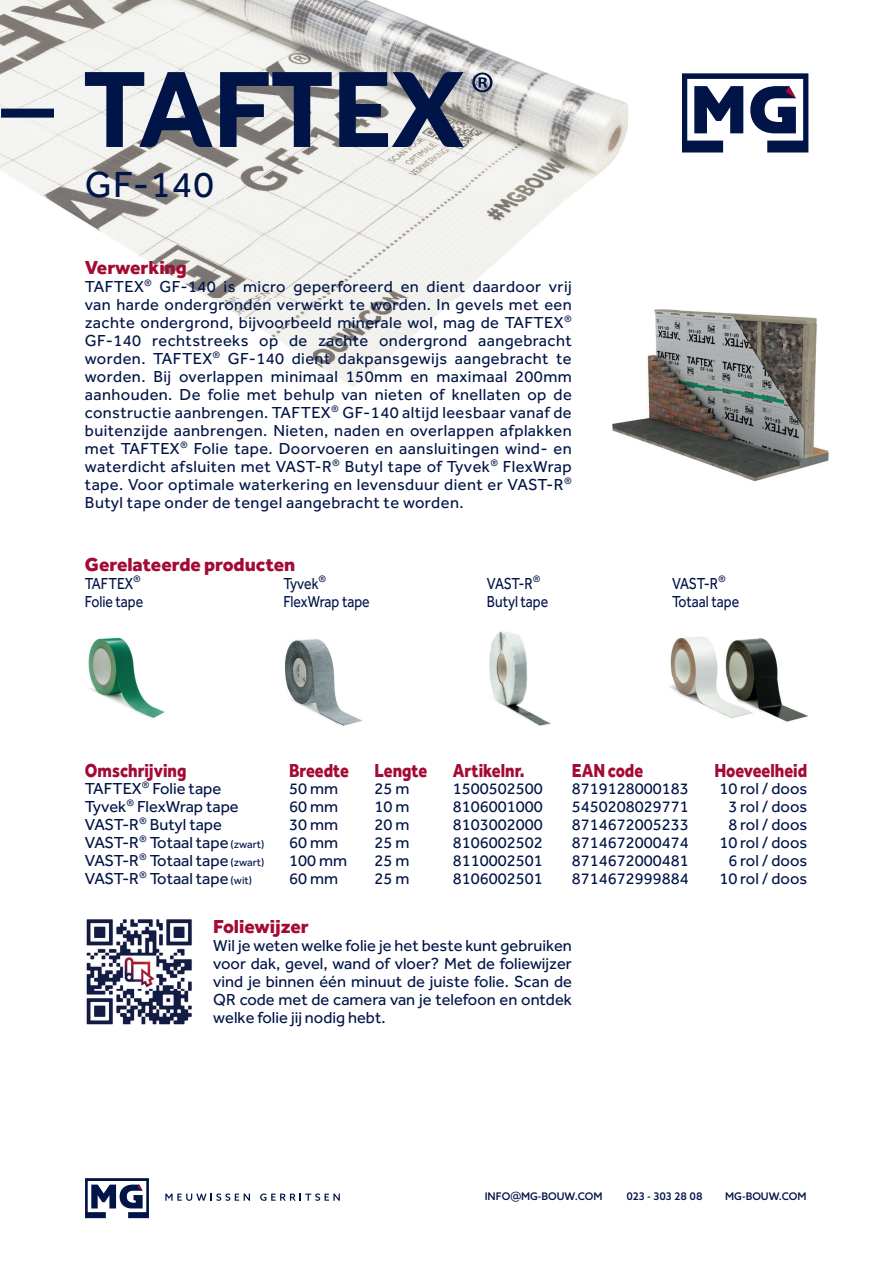
<style>
.page{position:relative;width:893px;height:1263px;background:#fff}
.page>*{position:absolute;margin:0;border:0;box-sizing:border-box;transform-origin:0 0}
.t1{font:37.5px "Effra";color:#001447}
.t2{font:800 19.5px "Effra";color:#a30a34;scale:.85 1}
.t3{font:800 19.5px "Effra";color:#a30a34}
.t4{font:16.5px/18px "Effra";color:#001447;text-align:justify}
.t5{font:16.5px/18px "Effra";color:#001447;scale:.85 1}
.t6{font:500 10.5px "Azo Sans";color:#001447}
.s1{font-size:11.25px}
.s2{font-size:13.5px}
</style>
<div class="page">
<img style="left:0;top:0;width:627px;height:299px">
<img style="left:213px;top:299px;width:241px;height:88px">
<svg style="left:472px;top:73px;width:20px;height:19px"></svg>
<svg style="left:85px;top:72px;width:128px;height:75px"></svg>
<svg style="left:220px;top:72px;width:112px;height:75px"></svg>
<svg style="left:339px;top:72px;width:125px;height:75px;background:#5d6781"></svg>
<div style="left:1px;top:109px;width:53px;height:9px;background:#001447"></div>
<svg style="left:682px;top:73px;width:126px;height:79px"></svg>
<img style="left:88px;top:637px;width:77px;height:81px">
<svg style="left:165px;top:1193px;width:85px;height:8px"></svg>
<svg style="left:260px;top:1193px;width:80px;height:8px"></svg>
<svg style="left:85px;top:1178px;width:64px;height:40px"></svg>
<img style="left:86px;top:919px;width:106px;height:106px">
<img style="left:679px;top:310px;width:138px;height:81px">
<img style="left:665px;top:391px;width:164px;height:91px">
<img style="left:612px;top:290px;width:67px;height:159px">
<img style="left:489px;top:631px;width:62px;height:95px">
<img style="left:284px;top:639px;width:78px;height:87px">
<img style="left:759px;top:638px;width:49px;height:84px">
<img style="left:670px;top:637px;width:89px;height:81px">
<h1 class="t1" style="left:85px;top:163px;width:130px">GF-140</h1>
<p class="t3" style="left:85px;top:255px;width:103px">Verwerking</p>
<p class="t4" style="left:85px;top:277px;width:488px">TAFTEX<sup>®</sup> GF-140 is micro geperforeerd en dient daardoor vrij van harde ondergronden verwerkt te worden. In gevels met een zachte ondergrond, bijvoorbeeld minerale wol, mag de TAFTEX<sup>® </sup>GF-140 rechtstreeks op de zachte ondergrond aangebracht worden. TAFTEX<sup>®</sup> GF-140 dient dakpansgewijs aangebracht te worden. Bij overlappen minimaal 150mm en maximaal 200mm aanhouden. De folie met behulp van nieten of knellaten op de constructie aanbrengen. TAFTEX<sup>®</sup> GF-140 altijd leesbaar vanaf de buitenzijde aanbrengen. Nieten, naden en overlappen afplakken met TAFTEX<sup>®</sup> Folie tape. Doorvoeren en aansluitingen wind- en waterdicht afsluiten met VAST-R<sup>®</sup> Butyl tape of Tyvek<sup>®</sup> FlexWrap tape. Voor optimale waterkering en levensduur dient er VAST-R<sup>® </sup>Butyl tape onder de tengel aangebracht te worden.</p>
<p class="t3" style="left:85px;top:552px;width:212px">Gerelateerde producten</p>
<p class="t5" style="left:85px;top:574px;width:70px">TAFTEX<sup>®<br></sup>Folie tape</p>
<p class="t5" style="left:283px;top:574px;width:103px">Tyvek<sup>®<br></sup>FlexWrap tape</p>
<p class="t5" style="left:672px;top:574px;width:80px">VAST-R<sup>®<br></sup>Totaal tape</p>
<p class="t5" style="left:487px;top:574px;width:74px">VAST-R<sup>®<br></sup>Butyl tape</p>
<p class="t2" style="left:85px;top:759px;width:121px">Omschrijving</p>
<p class="t2" style="left:289px;top:759px;width:72px">Breedte</p>
<p class="t2" style="left:374px;top:759px;width:64px">Lengte</p>
<p class="t2" style="left:453px;top:759px;width:86px">Artikelnr.</p>
<p class="t2" style="left:572px;top:759px;width:85px">EAN code</p>
<p class="t2" style="left:714px;top:759px;width:111px">Hoeveelheid</p>
<p class="t4" style="left:289px;top:779px;width:60px;text-align:left">50 mm<br>60 mm<br>30 mm<br>60 mm<br>100 mm<br>60 mm</p>
<p class="t4" style="left:374px;top:779px;width:36px">25 m 10 m 20 m 25 m 25 m 25 m</p>
<p class="t4" style="left:719px;top:779px;width:89px;text-align:center">10 rol / doos<br>3 rol / doos<br>8 rol / doos<br>10 rol / doos<br>6 rol / doos<br>10 rol / doos</p>
<p class="t4" style="left:85px;top:779px;width:181px;text-align:left">TAFTEX<sup>®</sup> Folie tape<br>Tyvek<sup>®</sup> FlexWrap tape<br>VAST-R<sup>®</sup> Butyl tape<br>VAST-R<sup>®</sup> Totaal tape <span class="s1">(zwart)<br></span>VAST-R<sup>®</sup> Totaal tape <span class="s1">(zwart)<br></span>VAST-R<sup>®</sup> Totaal tape <span class="s1">(wit)</span></p>
<p class="t4" style="left:572px;top:779px;width:118px">8719128000183<br>5450208029771<br>8714672005233<br>8714672000474<br>8714672000481<br>8714672999884</p>
<p class="t4" style="left:453px;top:779px;width:91px">1500502500<br>8106001000<br>8103002000<br>8106002502<br>8110002501<br>8106002501</p>
<p class="t3" style="left:213px;top:914px;width:97px">Foliewijzer</p>
<p class="t4" style="left:213px;top:936px;width:360px">Wil je weten welke folie je het beste kunt gebruiken voor dak, gevel, wand of vloer? Met de foliewijzer vind je binnen één minuut de juiste folie. Scan de QR code met de camera van je telefoon en ontdek welke folie jij nodig hebt.</p>
<p class="t6" style="left:485px;top:1190px;width:119px">INFO<span class="s2">@</span>MG-BOUW.COM</p>
<p class="t6" style="left:626px;top:1190px;width:78px">023 - 303 28 08</p>
<p class="t6" style="left:725px;top:1190px;width:83px">MG-BOUW.COM</p>
</div>
